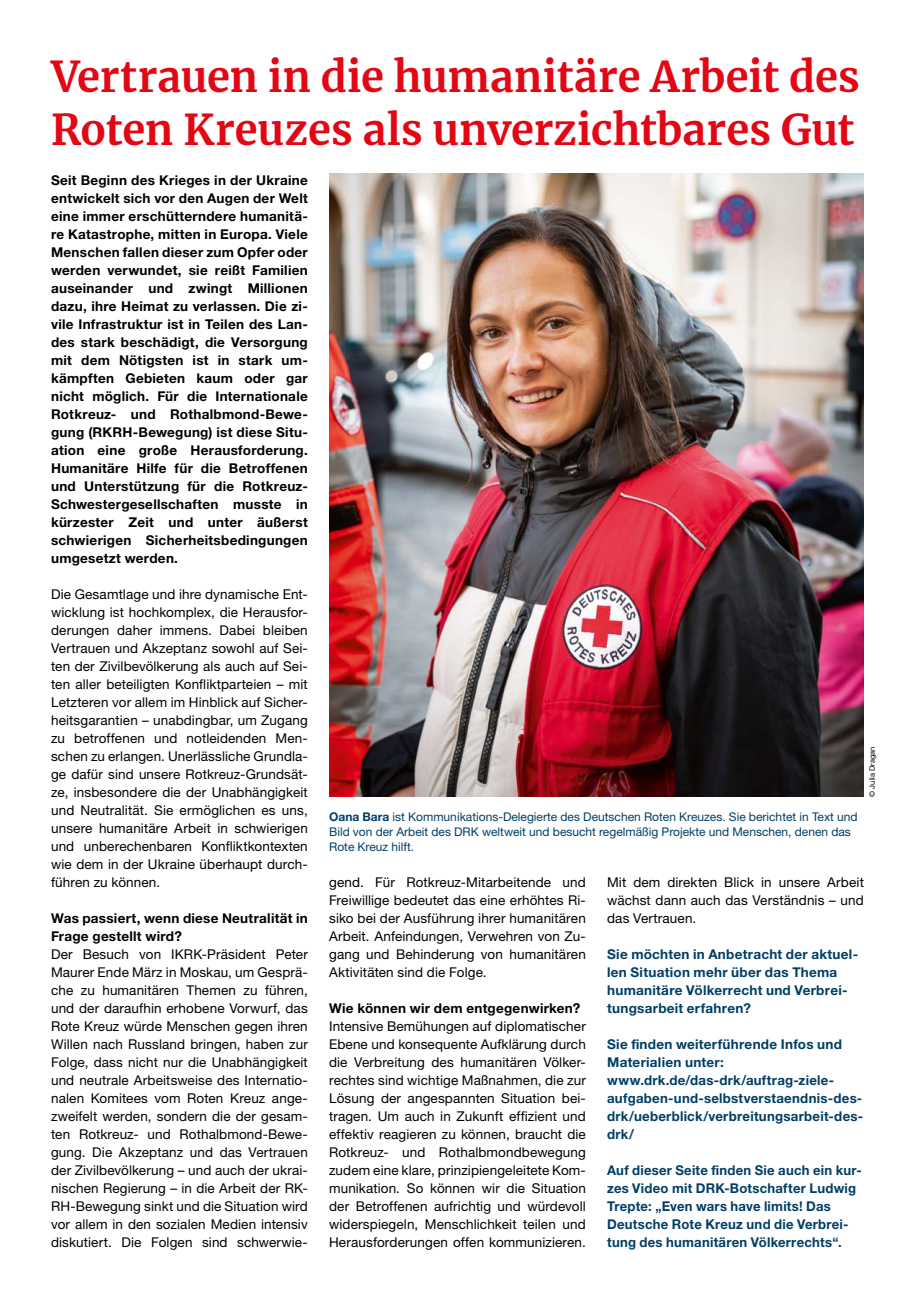
<style>
.page{position:relative;width:915px;height:1297px;background:#fff}
.page>*{position:absolute;margin:0;border:0;box-sizing:border-box;transform-origin:0 0}
.MGB_Headline{font:700 42px/52.5px "Merriweather";color:#e30613}
.MGB_Copy{font:13.5px/18px "Helvetica Neue LT Pro";letter-spacing:.01em;color:#000;text-align:justify}
.MGB_Copy-2{font:700 13.5px/18px "Helvetica Neue LT Pro";letter-spacing:.02em;color:#000;text-align:justify}
.MGB_Info{font:700 13.5px/18px "Helvetica Neue LT Pro";letter-spacing:.02em;color:#003e66}
.MGB_BU{font:12px/15px "Helvetica Neue LT Pro";color:#003e66}
.MGB_Fotocredits{font:7.5px "Helvetica Neue LT Pro";color:#000}
.s1{font-weight:700}
</style>
<div class="page">
<img style="left:329px;top:174px;width:534px;height:623px">
<p class="MGB_Headline" style="left:51px;top:50px;width:809px">Vertrauen in die humanitäre Arbeit des<br>Roten Kreuzes als unverzichtbares Gut</p>
<p class="MGB_Copy-2" style="left:51px;top:170px;width:258px">Seit Beginn des Krieges in der Ukraine entwickelt sich vor den Augen der Welt eine immer erschütterndere humanitä&shy;re Katastrophe, mitten in Europa. Viele Menschen fallen dieser zum Opfer oder werden verwundet, sie reißt Familien auseinander und zwingt Millionen dazu, ihre Heimat zu verlassen. Die zi&shy;vile Infrastruktur ist in Teilen des Lan&shy;des stark beschädigt, die Versorgung mit dem Nötigsten ist in stark um&shy;kämpften Gebieten kaum oder gar nicht möglich. Für die Internationale Rotkreuz- und Rothalbmond-Bewe&shy;gung (RKRH-Bewegung) ist diese Situ&shy;ation eine große Herausforderung.<br>Humanitäre Hilfe für die Betroffenen und Unterstützung für die Rotkreuz-Schwestergesellschaften musste in kürzester Zeit und unter äußerst schwierigen Sicherheitsbedingungen umgesetzt werden.</p>
<p class="MGB_Copy" style="left:51px;top:584px;width:258px">Die Gesamtlage und ihre dynamische Ent&shy;wicklung ist hochkomplex, die Herausfor&shy;derungen daher immens. Dabei bleiben Vertrauen und Akzeptanz sowohl auf Sei&shy;ten der Zivilbevölkerung als auch auf Sei&shy;ten aller beteiligten Konfliktparteien – mit Letzteren vor allem im Hinblick auf Sicher&shy;heitsgarantien – unabdingbar, um Zugang zu betroffenen und notleidenden Men&shy;schen zu erlangen. Unerlässliche Grundla&shy;ge dafür sind unsere Rotkreuz-Grundsät&shy;ze, insbesondere die der Unabhängigkeit und Neutralität. Sie ermöglichen es uns, unsere humanitäre Arbeit in schwierigen und unberechenbaren Konfliktkontexten wie dem in der Ukraine überhaupt durch&shy;führen zu können.</p>
<p class="MGB_Copy-2" style="left:51px;top:908px;width:258px">Was passiert, wenn diese Neutralität in<br>Frage gestellt wird?</p>
<p class="MGB_Copy" style="left:51px;top:944px;width:258px">Der Besuch von IKRK-Präsident Peter Maurer Ende März in Moskau, um Gesprä&shy;che zu humanitären Themen zu führen, und der daraufhin erhobene Vorwurf, das Rote Kreuz würde Menschen gegen ihren Willen nach Russland bringen, haben zur Folge, dass nicht nur die Unabhängigkeit und neutrale Arbeitsweise des Internatio&shy;nalen Komitees vom Roten Kreuz ange&shy;zweifelt werden, sondern die der gesam&shy;ten Rotkreuz- und Rothalbmond-Bewe&shy;gung. Die Akzeptanz und das Vertrauen der Zivilbevölkerung – und auch der ukrai&shy;nischen Regierung – in die Arbeit der RK-RH-Bewegung sinkt und die Situation wird vor allem in den sozialen Medien intensiv diskutiert. Die Folgen sind schwerwie-</p>
<p class="MGB_Fotocredits" style="left:867px;top:797px;width:51px;rotate:-90deg">© Julia Dragan</p>
<p class="MGB_BU" style="left:329px;top:808px;width:530px"><span class="s1">Oana Bara</span> ist Kommunikations-Delegierte des Deutschen Roten Kreuzes. Sie berichtet in Text und<br>Bild von der Arbeit des DRK weltweit und besucht regelmäßig Projekte und Menschen, denen das<br>Rote Kreuz hilft.</p>
<p class="MGB_Copy" style="left:329px;top:872px;width:258px">gend. Für Rotkreuz-Mitarbeitende und Freiwillige bedeutet das eine erhöhtes Ri&shy;siko bei der Ausführung ihrer humanitären Arbeit. Anfeindungen, Verwehren von Zu&shy;gang und Behinderung von humanitären Aktivitäten sind die Folge.</p>
<p class="MGB_Copy-2" style="left:329px;top:998px;width:253px">Wie können wir dem entgegenwirken?</p>
<p class="MGB_Copy" style="left:329px;top:1016px;width:258px">Intensive Bemühungen auf diplomatischer Ebene und konsequente Aufklärung durch die Verbreitung des humanitären Völker&shy;rechtes sind wichtige Maßnahmen, die zur Lösung der angespannten Situation bei&shy;tragen. Um auch in Zukunft effizient und effektiv reagieren zu können, braucht die Rotkreuz- und Rothalbmondbewegung zudem eine klare, prinzipiengeleitete Kom&shy;munikation. So können wir die Situation der Betroffenen aufrichtig und würdevoll widerspiegeln, Menschlichkeit teilen und Herausforderungen offen kommunizieren.</p>
<p class="MGB_Copy" style="left:607px;top:872px;width:258px">Mit dem direkten Blick in unsere Arbeit wächst dann auch das Verständnis – und das Vertrauen.</p>
<p class="MGB_Info" style="left:607px;top:944px;width:252px">Sie möchten in Anbetracht der aktuel&shy;len Situation mehr über das Thema humanitäre Völkerrecht und Verbrei&shy;tungsarbeit erfahren?</p>
<p class="MGB_Info" style="left:607px;top:1034px;width:236px">Sie finden weiterführende Infos und<br>Materialien unter:</p>
<p class="MGB_Info" style="left:607px;top:1070px;width:257px">www.drk.de/das-drk/auftrag-ziele&shy;aufgaben-und-selbstverstaendnis-des&shy;drk/ueberblick/verbreitungsarbeit-des&shy;drk/</p>
<p class="MGB_Info" style="left:607px;top:1160px;width:256px">Auf dieser Seite finden Sie auch ein kur&shy;zes Video mit DRK-Botschafter Ludwig Trepte: „Even wars have limits! Das Deutsche Rote Kreuz und die Verbrei&shy;tung des humanitären Völkerrechts“.</p>
</div>
